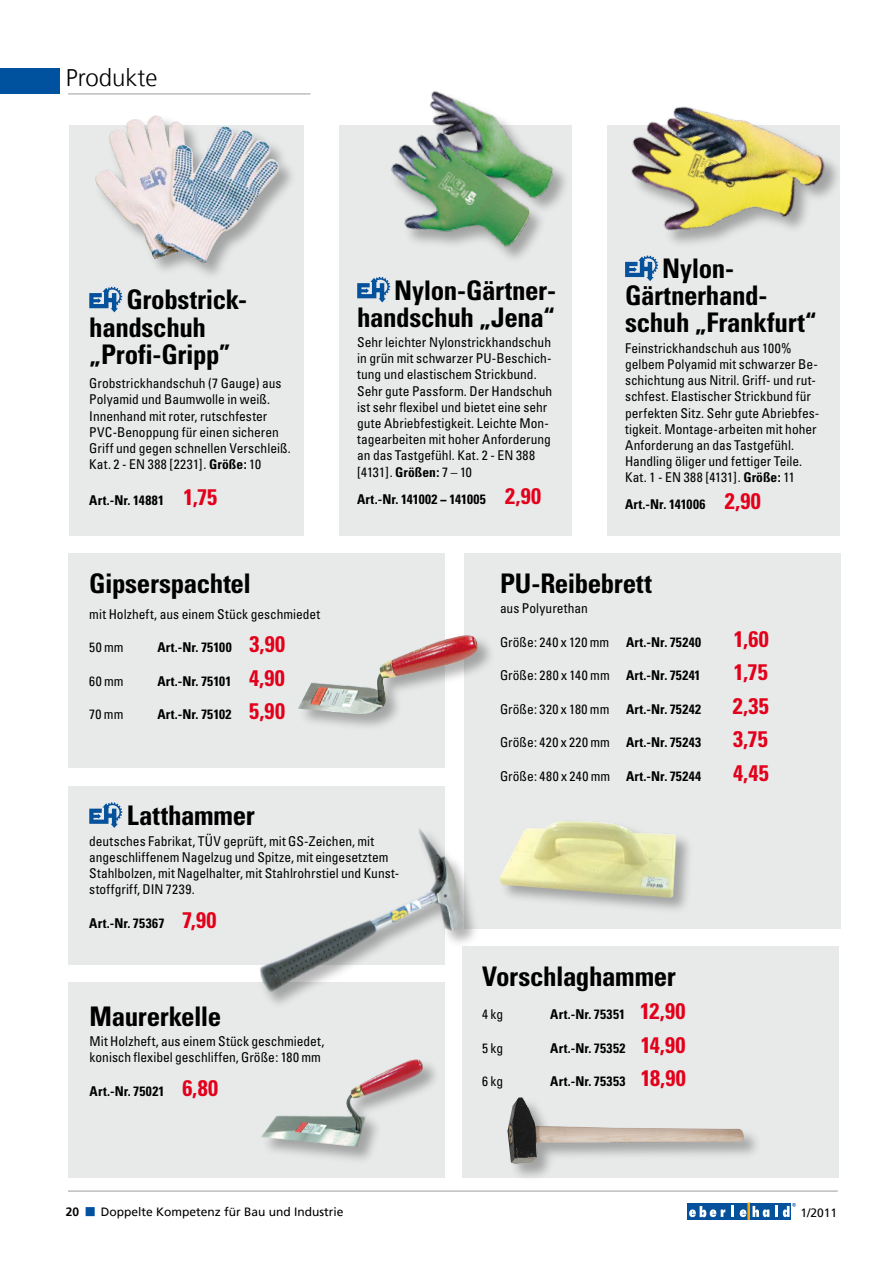
<style>
.page{position:relative;width:893px;height:1263px;background:#fff}
.page>*{position:absolute;margin:0;border:0;box-sizing:border-box;transform-origin:0 0}
.t1{font:700 condensed 27px/27px "Univers";letter-spacing:-.015em;color:#000}
.t2{font:300 24px "Frutiger";color:#000}
.t3{font:700 condensed 22.5px "Univers";letter-spacing:.015em;color:#e2001a}
.t4{font:condensed 13.5px/16.2px "Univers";color:#000}
.t5{font:700 condensed 13.5px "Univers";letter-spacing:.015em;color:#000}
.t6{font:12px "Frutiger";color:#000}
.t7{font:700 12px "Frutiger";color:#000}
.s1{font-weight:700}
.s2{font-size:22.5px;color:#e2001a}
</style>
<div class="page">
<div style="left:0;top:68px;width:60px;height:26px;background:#00519e"></div>
<hr style="left:68px;top:94px;width:242px;height:1px;background:#9c9d9f">
<hr style="left:68px;top:1191px;width:770px;height:1px;background:#9c9d9f">
<svg style="left:698px;top:1203px;width:10px;height:16px"></svg>
<div style="left:687px;top:1203px;width:11px;height:16px;background:#05519c"></div>
<div style="left:708px;top:1203px;width:10px;height:16px;background:#05519c"></div>
<svg style="left:728px;top:1203px;width:10px;height:16px"></svg>
<svg style="left:732px;top:1206px;width:2px;height:11px"></svg>
<svg style="left:738px;top:1203px;width:10px;height:16px"></svg>
<div style="left:718px;top:1203px;width:10px;height:16px;background:#05519c"></div>
<div style="left:748px;top:1203px;width:3px;height:16px;border:1px solid #f6a807"></div>
<svg style="left:771px;top:1203px;width:10px;height:16px"></svg>
<svg style="left:775px;top:1206px;width:2px;height:11px"></svg>
<div style="left:751px;top:1203px;width:10px;height:16px;background:#05519c"></div>
<svg style="left:761px;top:1203px;width:10px;height:16px"></svg>
<div style="left:781px;top:1203px;width:10px;height:16px;background:#05519c"></div>
<svg style="left:752px;top:1206px;width:17px;height:11px"></svg>
<svg style="left:689px;top:1206px;width:36px;height:11px"></svg>
<svg style="left:740px;top:1209px;width:6px;height:8px"></svg>
<svg style="left:783px;top:1203px;width:13px;height:14px"></svg>
<div style="left:69px;top:554px;width:376px;height:214px;background:#e8e9e9"></div>
<div style="left:464px;top:554px;width:376px;height:375px;background:#e8e9e9"></div>
<div style="left:69px;top:786px;width:376px;height:178px;background:#e8e9e9"></div>
<div style="left:463px;top:946px;width:376px;height:232px;background:#e8e9e9"></div>
<div style="left:68px;top:982px;width:376px;height:196px;background:#e8e9e9"></div>
<div style="left:69px;top:125px;width:235px;height:411px;background:#e8e9e9"></div>
<div style="left:339px;top:125px;width:232px;height:411px;background:#e8e9e9"></div>
<div style="left:607px;top:125px;width:232px;height:411px;background:#e8e9e9"></div>
<div style="left:93px;top:113px;width:205px;height:170px;background:#000;opacity:.3"></div>
<img style="left:94px;top:113px;width:186px;height:153px">
<svg style="left:89px;top:287px;width:33px;height:25px"></svg>
<div style="left:389px;top:90px;width:183px;height:176px;background:#000;opacity:.3"></div>
<img style="left:414px;top:90px;width:149px;height:129px">
<img style="left:389px;top:112px;width:147px;height:154px">
<svg style="left:357px;top:277px;width:33px;height:25px"></svg>
<div style="left:629px;top:104px;width:215px;height:146px;background:#000;opacity:.3"></div>
<img style="left:629px;top:104px;width:203px;height:152px">
<img style="left:659px;top:104px;width:181px;height:130px">
<svg style="left:625px;top:256px;width:33px;height:25px"></svg>
<div style="left:256px;top:826px;width:226px;height:186px;background:#000;opacity:.3"></div>
<img style="left:235px;top:826px;width:247px;height:174px">
<svg style="left:89px;top:802px;width:33px;height:26px"></svg>
<div style="left:260px;top:1056px;width:183px;height:110px;background:#000;opacity:.3"></div>
<img style="left:260px;top:1057px;width:165px;height:90px">
<div style="left:297px;top:632px;width:200px;height:102px;background:#000;opacity:.3"></div>
<img style="left:298px;top:633px;width:181px;height:82px">
<div style="left:497px;top:817px;width:199px;height:100px;background:#000;opacity:.3"></div>
<img style="left:499px;top:820px;width:178px;height:78px">
<div style="left:506px;top:1095px;width:257px;height:88px;background:#000;opacity:.3"></div>
<img style="left:507px;top:1097px;width:237px;height:67px">
<h2 class="t2" style="left:66px;top:64px;width:93px">Produkte</h2>
<h1 class="t1" style="left:89px;top:286px;width:159px;text-indent:37px">Grobstrick&shy;handschuh „Profi-Gripp”</h1>
<p class="t4" style="left:89px;top:375px;width:203px">Grobstrickhandschuh (7 Gauge) aus Polyamid und Baumwolle in weiß.<br>Innenhand mit roter, rutschfester PVC-Benoppung für einen sicheren Griff und gegen schnellen Verschleiß.<br>Kat. 2 - EN 388 [2231]. <span class="s1">Größe:</span> 10</p>
<p class="t5" style="left:89px;top:492px;width:129px">Art.-Nr. 14881 <span class="s2">1,75</span></p>
<h1 class="t1" style="left:89px;top:570px;width:163px">Gipserspachtel</h1>
<p class="t4" style="left:89px;top:606px;width:232px">mit Holzheft, aus einem Stück geschmiedet</p>
<p class="t4" style="left:89px;top:639px;width:36px">50 mm</p>
<p class="t5" style="left:157px;top:639px;width:129px">Art.-Nr. 75100 <span class="s2">3,90</span></p>
<p class="t4" style="left:89px;top:673px;width:36px">60 mm</p>
<p class="t5" style="left:157px;top:673px;width:129px">Art.-Nr. 75101 <span class="s2">4,90</span></p>
<p class="t4" style="left:89px;top:706px;width:36px">70 mm</p>
<p class="t5" style="left:157px;top:706px;width:129px">Art.-Nr. 75102 <span class="s2">5,90</span></p>
<h1 class="t1" style="left:357px;top:276px;width:201px;text-align:right">Nylon-Gärtner&shy;handschuh „Jena“</h1>
<p class="t4" style="left:357px;top:334px;width:197px">Sehr leichter Nylonstrickhandschuh in grün mit schwarzer PU-Beschich&shy;tung und elastischem Strickbund.<br>Sehr gute Passform. Der Handschuh ist sehr flexibel und bietet eine sehr gute Abriebfestigkeit. Leichte Mon&shy;tagearbeiten mit hoher Anforderung an das Tastgefühl. Kat. 2 - EN 388 [4131]. <span class="s1">Größen:</span> 7 – 10</p>
<p class="t5" style="left:357px;top:491px;width:186px">Art.-Nr. 141002 − 141005 <span class="s2">2,90</span></p>
<h1 class="t1" style="left:625px;top:255px;width:193px;text-indent:37px">Nylon-<br>Gärtnerhand&shy;schuh „Frankfurt“</h1>
<p class="t4" style="left:625px;top:340px;width:196px">Feinstrickhandschuh aus 100% gelbem Polyamid mit schwarzer Be&shy;schichtung aus Nitril. Griff- und rut&shy;schfest. Elastischer Strickbund für perfekten Sitz. Sehr gute Abriebfes&shy;tigkeit. Montage-arbeiten mit hoher Anforderung an das Tastgefühl.<br>Handling öliger und fettiger Teile.<br>Kat. 1 - EN 388 [4131]. <span class="s1">Größe:</span> 11</p>
<p class="t5" style="left:625px;top:496px;width:137px">Art.-Nr. 141006 <span class="s2">2,90</span></p>
<h1 class="t1" style="left:500px;top:570px;width:153px">PU-Reibebrett</h1>
<p class="t4" style="left:500px;top:600px;width:89px">aus Polyurethan</p>
<p class="t4" style="left:500px;top:634px;width:203px">Größe: 240 x 120 mm <span class="s1">Art.-Nr. 75240</span></p>
<h3 class="t3" style="left:734px;top:625px;width:36px">1,60</h3>
<p class="t4" style="left:500px;top:667px;width:202px">Größe: 280 x 140 mm <span class="s1">Art.-Nr. 75241</span></p>
<h3 class="t3" style="left:734px;top:659px;width:35px">1,75</h3>
<p class="t4" style="left:500px;top:701px;width:203px">Größe: 320 x 180 mm <span class="s1">Art.-Nr. 75242</span></p>
<h3 class="t3" style="left:733px;top:692px;width:38px">2,35</h3>
<p class="t4" style="left:500px;top:734px;width:203px">Größe: 420 x 220 mm <span class="s1">Art.-Nr. 75243</span></p>
<h3 class="t3" style="left:733px;top:726px;width:36px">3,75</h3>
<p class="t4" style="left:500px;top:768px;width:203px">Größe: 480 x 240 mm <span class="s1">Art.-Nr. 75244</span></p>
<h3 class="t3" style="left:733px;top:759px;width:37px">4,45</h3>
<h1 class="t1" style="left:127px;top:802px;width:130px">Latthammer</h1>
<p class="t4" style="left:89px;top:832px;width:311px">deutsches Fabrikat, TÜV geprüft, mit GS-Zeichen, mit angeschliffenem Nagelzug und Spitze, mit eingesetztem Stahlbolzen, mit Nagelhalter, mit Stahlrohrstiel und Kunst&shy;stoffgriff, DIN 7239.</p>
<p class="t5" style="left:89px;top:915px;width:129px">Art.-Nr. 75367 <span class="s2">7,90</span></p>
<h1 class="t1" style="left:90px;top:1002px;width:133px">Maurerkelle</h1>
<p class="t4" style="left:90px;top:1033px;width:236px">Mit Holzheft, aus einem Stück geschmiedet, konisch flexibel geschliffen, Größe: 180 mm</p>
<p class="t5" style="left:90px;top:1083px;width:130px">Art.-Nr. 75021 <span class="s2">6,80</span></p>
<h1 class="t1" style="left:482px;top:963px;width:195px">Vorschlaghammer</h1>
<p class="t4" style="left:482px;top:1006px;width:22px">4 kg</p>
<p class="t5" style="left:550px;top:1006px;width:137px">Art.-Nr. 75351 <span class="s2">12,90</span></p>
<p class="t4" style="left:482px;top:1040px;width:22px">5 kg</p>
<p class="t5" style="left:550px;top:1040px;width:137px">Art.-Nr. 75352 <span class="s2">14,90</span></p>
<p class="t4" style="left:482px;top:1073px;width:22px">6 kg</p>
<p class="t5" style="left:550px;top:1073px;width:137px">Art.-Nr. 75353 <span class="s2">18,90</span></p>
<p class="t7" style="left:66px;top:1204px;width:15px">20</p>
<p class="t6" style="left:101px;top:1204px;width:244px">Doppelte Kompetenz für Bau und Industrie</p>
<p class="t6" style="left:800px;top:1205px;width:38px">1/2011</p>
</div>
